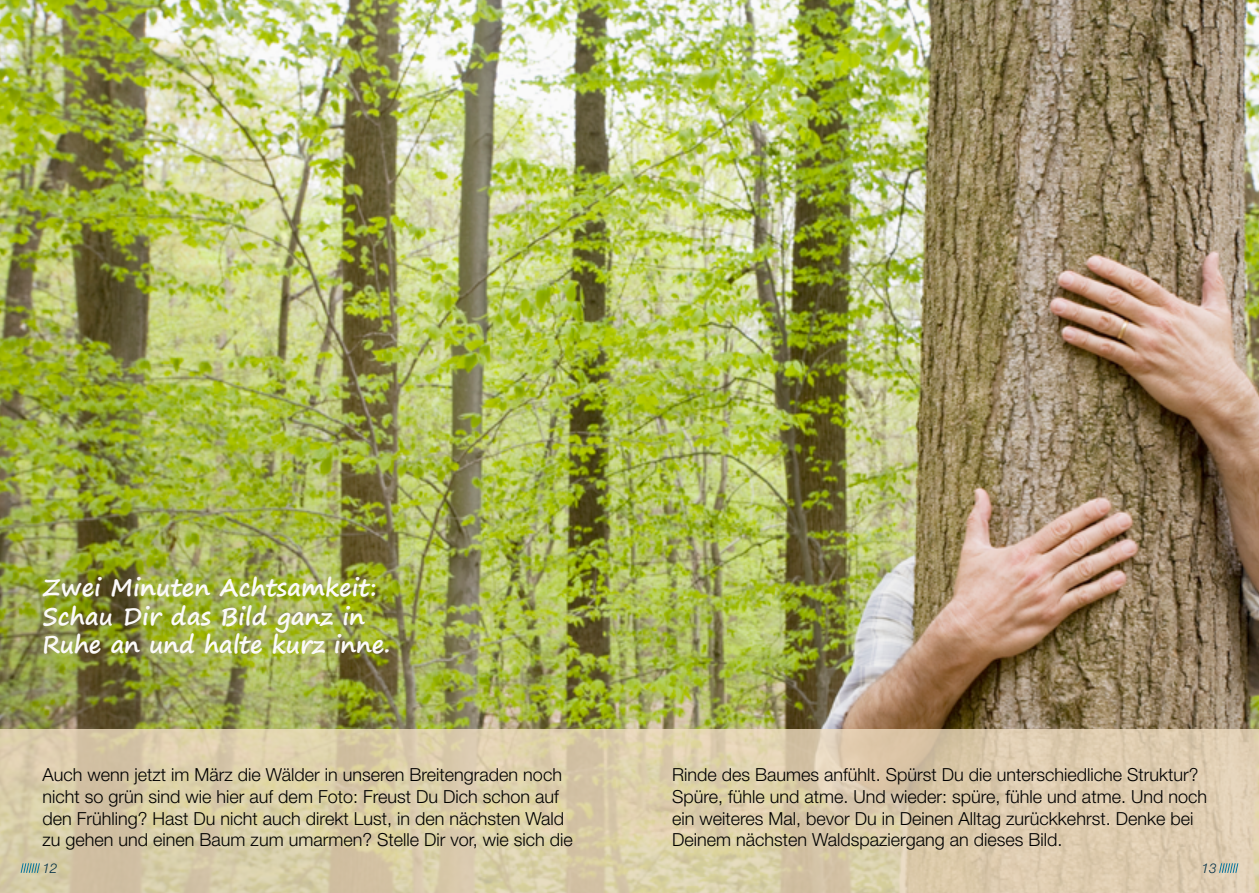
<style>
.page{position:relative;width:1259px;height:893px;background:#fff}
.page>*{position:absolute;margin:0;border:0;box-sizing:border-box;transform-origin:0 0}
.t1{font:700 24px/28.8px "Segoe Print";color:#fbfafa}
.t2{font:300 18px/21.6px "Helvetica Neue LT Std";color:#000}
.t3{font:italic 300 13.5px "Helvetica Neue LT Std";color:#002e46}
</style>
<div class="page">
<img style="left:0;top:0;width:1259px;height:729px">
<svg style="left:0;top:729px;width:1259px;height:164px;background:#daccaa"></svg>
<svg style="left:20px;top:863px;width:20px;height:10px"></svg>
<svg style="left:1218px;top:863px;width:20px;height:10px"></svg>
<h2 class="t1" style="left:43px;top:572px;width:349px">Zwei Minuten Achtsamkeit:<br>Schau Dir das Bild ganz in<br>Ruhe an und halte kurz inne.</h2>
<p class="t2" style="left:43px;top:764px;width:532px">Auch wenn jetzt im März die Wälder in unseren Breitengraden noch nicht so grün sind wie hier auf dem Foto: Freust Du Dich schon auf den Frühling? Hast Du nicht auch direkt Lust, in den nächsten Wald zu gehen und einen Baum zum umarmen? Stelle Dir vor, wie sich die</p>
<p class="t2" style="left:672px;top:764px;width:536px">Rinde des Baumes anfühlt. Spürst Du die unterschiedliche Struktur?<br>Spüre, fühle und atme. Und wieder: spüre, fühle und atme. Und noch ein weiteres Mal, bevor Du in Deinen Alltag zurückkehrst. Denke bei Deinem nächsten Waldspaziergang an dieses Bild.</p>
<p class="t3" style="left:42px;top:860px;width:17px">12</p>
<p class="t3" style="left:1201px;top:860px;width:17px">13</p>
</div>
